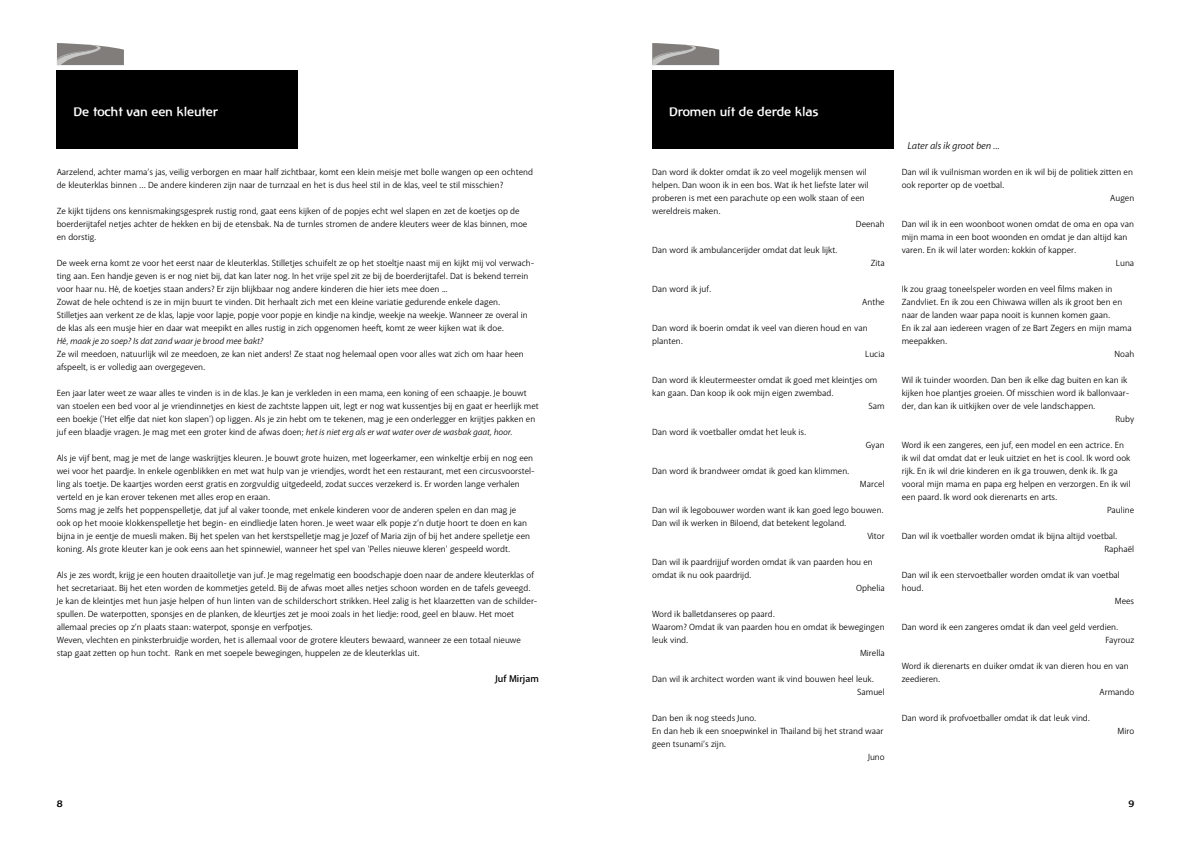
<style>
.page{position:relative;width:1191px;height:842px;background:#fff}
.page>*{position:absolute;margin:0;border:0;box-sizing:border-box;transform-origin:0 0}
.t1{font:500 12px "Linotype Atlantis";color:#fff}
.t2{font:italic 10px "Akagi Pro";color:#000}
.t3{font:600 10px "Akagi Pro";color:#000}
.t4{font:9px/13px "Akagi Pro";color:#000}
.t5{font:italic 9px "Akagi Pro";color:#000}
.t6{font:500 9px "Linotype Atlantis";color:#000}
.t7{font:8.9px "Akagi Pro";color:#000}
.s1{font-style:italic}
</style>
<div class="page">
<div style="left:57px;top:71px;width:241px;height:78px;background:#000"></div>
<div style="left:652px;top:71px;width:241px;height:78px;background:#000"></div>
<svg style="left:57px;top:43px;width:67px;height:22px"></svg>
<svg style="left:652px;top:43px;width:67px;height:22px"></svg>
<h1 class="t1" style="left:74px;top:104px;width:146px">De tocht van een kleuter</h1>
<p class="t4" style="left:57px;top:165px;width:478px">Aarzelend, achter mama’s jas, veilig verborgen en maar half zichtbaar, komt een klein meisje met bolle wangen op een ochtend de kleuterklas binnen … De andere kinderen zijn naar de turnzaal en het is dus heel stil in de klas, veel te stil misschien?</p>
<p class="t4" style="left:57px;top:204px;width:472px">Ze kijkt tijdens ons kennismakingsgesprek rustig rond, gaat eens kijken of de popjes echt wel slapen en zet de koetjes op de boerderijtafel netjes achter de hekken en bij de etensbak. Na de turnles stromen de andere kleuters weer de klas binnen, moe en dorstig.</p>
<p class="t4" style="left:57px;top:256px;width:479px">De week erna komt ze voor het eerst naar de kleuterklas. Stilletjes schuifelt ze op het stoeltje naast mij en kijkt mij vol verwach&shy;ting aan. Een handje geven is er nog niet bij, dat kan later nog. In het vrije spel zit ze bij de boerderijtafel. Dat is bekend terrein voor haar nu. Hé, de koetjes staan anders? Er zijn blijkbaar nog andere kinderen die hier iets mee doen ...<br>Zowat de hele ochtend is ze in mijn buurt te vinden. Dit herhaalt zich met een kleine variatie gedurende enkele dagen.<br>Stilletjes aan verkent ze de klas, lapje voor lapje, popje voor popje en kindje na kindje, weekje na weekje. Wanneer ze overal in de klas als een musje hier en daar wat meepikt en alles rustig in zich opgenomen heeft, komt ze weer kijken wat ik doe.</p>
<p class="t5" style="left:57px;top:335px;width:208px">Hé, maak je zo soep? Is dat zand waar je brood mee bakt?</p>
<p class="t4" style="left:57px;top:347px;width:469px">Ze wil meedoen, natuurlijk wil ze meedoen, ze kan niet anders! Ze staat nog helemaal open voor alles wat zich om haar heen afspeelt, is er volledig aan overgegeven.</p>
<p class="t4" style="left:57px;top:386px;width:483px">Een jaar later weet ze waar alles te vinden is in de klas. Je kan je verkleden in een mama, een koning of een schaapje. Je bouwt van stoelen een bed voor al je vriendinnetjes en kiest de zachtste lappen uit, legt er nog wat kussentjes bij en gaat er heerlijk met een boekje ('Het elfje dat niet kon slapen') op liggen. Als je zin hebt om te tekenen, mag je een onderlegger en krijtjes pakken en juf een blaadje vragen. Je mag met een groter kind de afwas doen; <span class="s1">het is niet erg als er wat water over de wasbak gaat, hoor.</span></p>
<p class="t4" style="left:57px;top:451px;width:479px">Als je vijf bent, mag je met de lange waskrijtjes kleuren. Je bouwt grote huizen, met logeerkamer, een winkeltje erbij en nog een wei voor het paardje. In enkele ogenblikken en met wat hulp van je vriendjes, wordt het een restaurant, met een circusvoorstel&shy;ling als toetje. De kaartjes worden eerst gratis en zorgvuldig uitgedeeld, zodat succes verzekerd is. Er worden lange verhalen verteld en je kan erover tekenen met alles erop en eraan.<br>Soms mag je zelfs het poppenspelletje, dat juf al vaker toonde, met enkele kinderen voor de anderen spelen en dan mag je<br>ook op het mooie klokkenspelletje het begin- en eindliedje laten horen. Je weet waar elk popje z’n dutje hoort te doen en kan bijna in je eentje de muesli maken. Bij het spelen van het kerstspelletje mag je Jozef of Maria zijn of bij het andere spelletje een koning. Als grote kleuter kan je ook eens aan het spinnewiel, wanneer het spel van 'Pelles nieuwe kleren' gespeeld wordt.</p>
<p class="t4" style="left:57px;top:568px;width:482px">Als je zes wordt, krijg je een houten draaitolletje van juf. Je mag regelmatig een boodschapje doen naar de andere kleuterklas of het secretariaat. Bij het eten worden de kommetjes geteld. Bij de afwas moet alles netjes schoon worden en de tafels geveegd.<br>Je kan de kleintjes met hun jasje helpen of hun linten van de schilderschort strikken. Heel zalig is het klaarzetten van de schilder&shy;spullen. De waterpotten, sponsjes en de planken, de kleurtjes zet je mooi zoals in het liedje: rood, geel en blauw. Het moet allemaal precies op z’n plaats staan: waterpot, sponsje en verfpotjes.<br>Weven, vlechten en pinksterbruidje worden, het is allemaal voor de grotere kleuters bewaard, wanneer ze een totaal nieuwe stap gaat zetten op hun tocht. Rank en met soepele bewegingen, huppelen ze de kleuterklas uit.</p>
<p class="t3" style="left:495px;top:672px;width:45px">Juf Mirjam</p>
<h1 class="t1" style="left:669px;top:104px;width:151px">Dromen uit de derde klas</h1>
<p class="t4" style="left:652px;top:165px;width:216px">Dan word ik dokter omdat ik zo veel mogelijk mensen wil</p>
<p class="t4" style="left:652px;top:178px;width:218px">helpen. Dan woon ik in een bos. Wat ik het liefste later wil</p>
<p class="t4" style="left:652px;top:191px;width:214px">proberen is met een parachute op een wolk staan of een</p>
<p class="t4" style="left:652px;top:204px;width:70px">wereldreis maken.</p>
<p class="t4" style="left:856px;top:217px;width:30px">Deenah</p>
<p class="t4" style="left:652px;top:243px;width:186px">Dan word ik ambulancerijder omdat dat leuk lijkt.</p>
<p class="t4" style="left:870px;top:256px;width:15px">Zita</p>
<p class="t4" style="left:652px;top:282px;width:60px">Dan word ik juf.</p>
<p class="t4" style="left:862px;top:295px;width:24px">Anthe</p>
<p class="t4" style="left:652px;top:321px;width:217px">Dan word ik boerin omdat ik veel van dieren houd en van</p>
<p class="t4" style="left:652px;top:334px;width:32px">planten.</p>
<p class="t4" style="left:865px;top:347px;width:21px">Lucia</p>
<p class="t4" style="left:652px;top:373px;width:227px">Dan word ik kleutermeester omdat ik goed met kleintjes om</p>
<p class="t4" style="left:652px;top:386px;width:183px">kan gaan. Dan koop ik ook mijn eigen zwembad.</p>
<p class="t4" style="left:868px;top:399px;width:18px">Sam</p>
<p class="t4" style="left:652px;top:425px;width:155px">Dan word ik voetballer omdat het leuk is.</p>
<p class="t4" style="left:866px;top:438px;width:20px">Gyan</p>
<p class="t4" style="left:652px;top:464px;width:198px">Dan word ik brandweer omdat ik goed kan klimmen.</p>
<p class="t4" style="left:860px;top:477px;width:26px">Marcel</p>
<p class="t7" style="left:652px;top:504px;width:233px">Dan wil ik legobouwer worden want ik kan goed lego bouwen.</p>
<p class="t4" style="left:652px;top:516px;width:195px">Dan wil ik werken in Biloend, dat betekent legoland.</p>
<p class="t4" style="left:867px;top:529px;width:19px">Vitor</p>
<p class="t4" style="left:652px;top:555px;width:222px">Dan wil ik paardrijjuf worden omdat ik van paarden hou en</p>
<p class="t4" style="left:652px;top:568px;width:100px">omdat ik nu ook paardrijd.</p>
<p class="t4" style="left:856px;top:581px;width:30px">Ophelia</p>
<p class="t4" style="left:652px;top:607px;width:124px">Word ik balletdanseres op paard.</p>
<p class="t4" style="left:652px;top:620px;width:234px">Waarom? Omdat ik van paarden hou en omdat ik bewegingen</p>
<p class="t4" style="left:652px;top:633px;width:37px">leuk vind.</p>
<p class="t4" style="left:860px;top:646px;width:26px">Mirella</p>
<p class="t4" style="left:857px;top:672px;width:29px;text-indent:-205px">Dan wil ik architect worden want ik vind bouwen heel leuk.<br>Samuel</p>
<p class="t4" style="left:652px;top:711px;width:105px">Dan ben ik nog steeds Juno.</p>
<p class="t4" style="left:652px;top:724px;width:233px">En dan heb ik een snoepwinkel in Thailand bij het strand waar</p>
<p class="t4" style="left:652px;top:737px;width:75px">geen tsunami’s zijn.</p>
<p class="t4" style="left:868px;top:750px;width:18px">Juno</p>
<p class="t2" style="left:907px;top:139px;width:94px">Later als ik groot ben ...</p>
<p class="t4" style="left:901px;top:165px;width:233px">Dan wil ik vuilnisman worden en ik wil bij de politiek zitten en</p>
<p class="t4" style="left:901px;top:178px;width:104px">ook reporter op de voetbal.</p>
<p class="t4" style="left:1110px;top:191px;width:26px">Augen</p>
<p class="t4" style="left:901px;top:217px;width:234px">Dan wil ik in een woonboot wonen omdat de oma en opa van</p>
<p class="t4" style="left:901px;top:230px;width:227px">mijn mama in een boot woonden en omdat je dan altijd kan</p>
<p class="t4" style="left:901px;top:243px;width:176px">varen. En ik wil later worden: kokkin of kapper.</p>
<p class="t4" style="left:1116px;top:256px;width:20px">Luna</p>
<p class="t4" style="left:901px;top:282px;width:212px">Ik zou graag toneelspeler worden en veel films maken in</p>
<p class="t4" style="left:901px;top:295px;width:222px">Zandvliet. En ik zou een Chiwawa willen als ik groot ben en</p>
<p class="t4" style="left:901px;top:308px;width:210px">naar de landen waar papa nooit is kunnen komen gaan.</p>
<p class="t4" style="left:901px;top:321px;width:231px">En ik zal aan iedereen vragen of ze Bart Zegers en mijn mama</p>
<p class="t4" style="left:901px;top:334px;width:47px">meepakken.</p>
<p class="t4" style="left:1114px;top:347px;width:21px">Noah</p>
<p class="t4" style="left:901px;top:373px;width:227px">Wil ik tuinder woorden. Dan ben ik elke dag buiten en kan ik</p>
<p class="t4" style="left:901px;top:386px;width:229px">kijken hoe plantjes groeien. Of misschien word ik ballonvaar-</p>
<p class="t4" style="left:901px;top:399px;width:195px">der, dan kan ik uitkijken over de vele landschappen.</p>
<p class="t4" style="left:1115px;top:412px;width:20px">Ruby</p>
<p class="t4" style="left:901px;top:438px;width:224px">Word ik een zangeres, een juf, een model en een actrice. En</p>
<p class="t4" style="left:901px;top:451px;width:230px">ik wil dat omdat dat er leuk uitziet en het is cool. Ik word ook</p>
<p class="t4" style="left:901px;top:464px;width:217px">rijk. En ik wil drie kinderen en ik ga trouwen, denk ik. Ik ga</p>
<p class="t4" style="left:901px;top:477px;width:230px">vooral mijn mama en papa erg helpen en verzorgen. En ik wil</p>
<p class="t4" style="left:901px;top:490px;width:157px">een paard. Ik word ook dierenarts en arts.</p>
<p class="t4" style="left:1107px;top:503px;width:29px">Pauline</p>
<p class="t4" style="left:1104px;top:529px;width:31px;text-indent:-203px">Dan wil ik voetballer worden omdat ik bijna altijd voetbal.<br>Raphaël</p>
<p class="t4" style="left:901px;top:568px;width:220px">Dan wil ik een stervoetballer worden omdat ik van voetbal</p>
<p class="t4" style="left:901px;top:581px;width:23px">houd.</p>
<p class="t4" style="left:1114px;top:594px;width:21px">Mees</p>
<p class="t4" style="left:1105px;top:620px;width:30px;text-indent:-204px">Dan word ik een zangeres omdat ik dan veel geld verdien.<br>Fayrouz</p>
<p class="t4" style="left:901px;top:659px;width:229px">Word ik dierenarts en duiker omdat ik van dieren hou en van</p>
<p class="t4" style="left:901px;top:672px;width:40px">zeedieren.</p>
<p class="t4" style="left:1099px;top:685px;width:36px">Armando</p>
<p class="t4" style="left:901px;top:711px;width:189px">Dan word ik profvoetballer omdat ik dat leuk vind.</p>
<p class="t4" style="left:1117px;top:724px;width:18px">Miro</p>
<p class="t6" style="left:57px;top:799px;width:7px">8</p>
<p class="t6" style="left:1128px;top:799px;width:7px">9</p>
</div>
